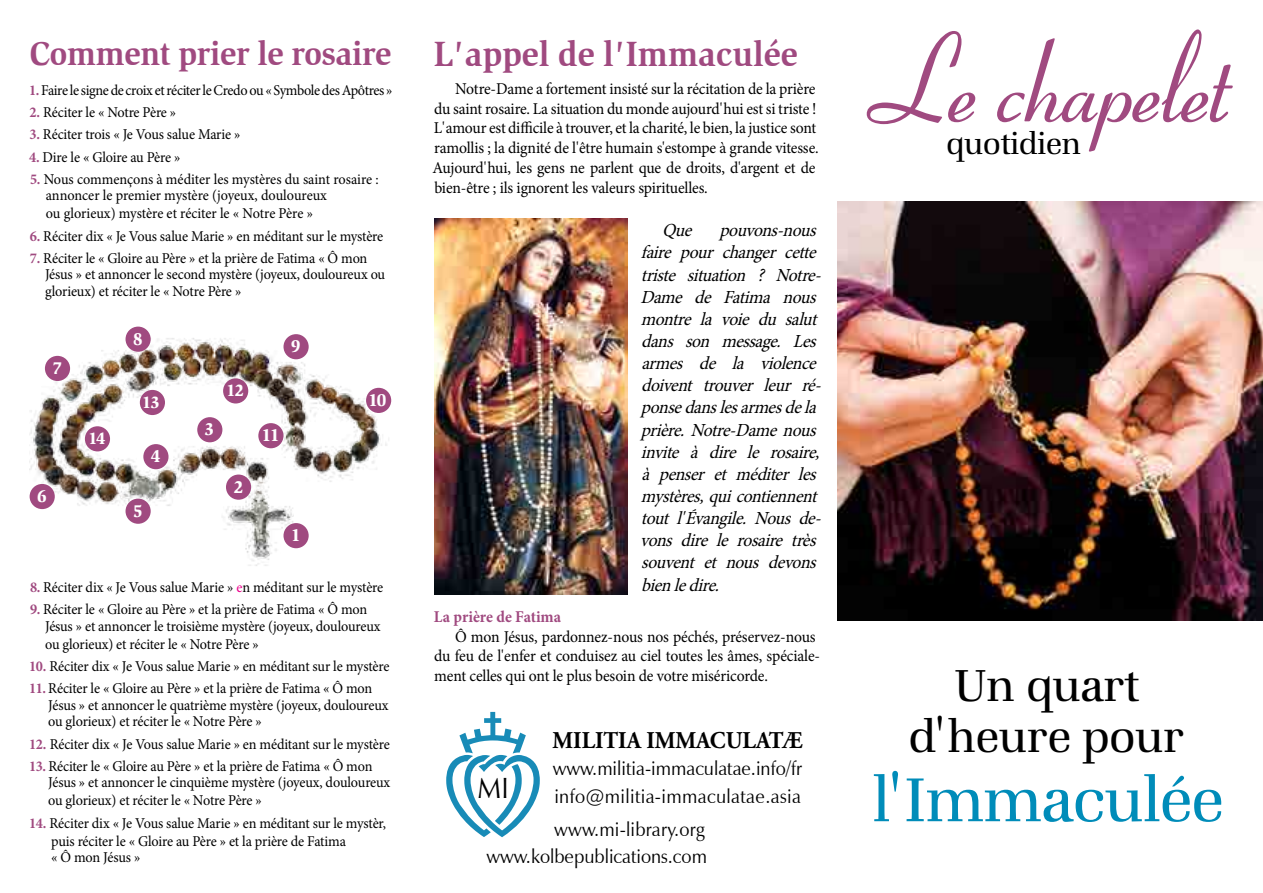
<style>
.page{position:relative;width:1263px;height:893px;background:#fff}
.page>*{position:absolute;margin:0;border:0;box-sizing:border-box;transform-origin:0 0}
.t1{font:italic 121.5px "Coronet";letter-spacing:-.03em;color:#a04a80}
.t2{font:70.5px "Zapf Book Lt PL";letter-spacing:-.01em;color:#008cb9;scale:.93 1}
.t3{font:51px/51px "Zapf Book Lt PL";color:#000;text-align:center;scale:.93 1}
.t4{font:700 34.5px "Slimbach Itc TEE";letter-spacing:-.01em;color:#a04a80;scale:.95 1}
.t5{font:34.5px "Zapf Book Lt PL";color:#000;scale:.93 1}
.t6{font:29.25px "Zapf Humanist 601 BT";color:#000;scale:.91 1}
.t7{font:700 24px "Adobe Garamond Pro";color:#000;scale:.95 1}
.t8{font:19.5px/27.6px "Zapf Humanist 601 L2";color:#000;scale:.95 1}
.t9{font:italic 18.45px/22.2px "Minion Pro";color:#000;scale:.95 1}
.t10{font:900 17.7px "Slimbach Itc TEE";color:#fff}
.t11{font:900 16.95px "Slimbach Itc TEE";color:#fff}
.t12{font:16.5px/19.8px "Minion Pro";letter-spacing:-.01em;color:#000;scale:.95 1}
.t13{font:700 16.5px "Minion Pro";color:#a04a80;scale:.95 1}
.t14{font:15px/16.5px "Minion Pro";letter-spacing:-.01em;color:#000;scale:.95 1}
.s1{font-size:36px}
.s2{font-weight:700;color:#a04a80}
.s3{color:#ec008c}
</style>
<div class="page">
<img style="left:838px;top:202px;width:425px;height:419px">
<img style="left:434px;top:219px;width:194px;height:376px">
<img style="left:30px;top:327px;width:361px;height:239px">
<div style="left:283px;top:523px;width:26px;height:25px;background:#a04a80;border-radius:50%"></div>
<div style="left:226px;top:475px;width:25px;height:25px;background:#a04a80;border-radius:50%"></div>
<div style="left:197px;top:417px;width:25px;height:25px;background:#a04a80;border-radius:50%"></div>
<div style="left:143px;top:444px;width:25px;height:25px;background:#a04a80;border-radius:50%"></div>
<div style="left:126px;top:499px;width:25px;height:25px;background:#a04a80;border-radius:50%"></div>
<div style="left:30px;top:484px;width:25px;height:25px;background:#a04a80;border-radius:50%"></div>
<div style="left:45px;top:356px;width:25px;height:25px;background:#a04a80;border-radius:50%"></div>
<div style="left:126px;top:327px;width:25px;height:25px;background:#a04a80;border-radius:50%"></div>
<div style="left:283px;top:334px;width:26px;height:25px;background:#a04a80;border-radius:50%"></div>
<div style="left:366px;top:388px;width:25px;height:25px;background:#a04a80;border-radius:50%"></div>
<div style="left:258px;top:423px;width:25px;height:25px;background:#a04a80;border-radius:50%"></div>
<div style="left:223px;top:378px;width:25px;height:25px;background:#a04a80;border-radius:50%"></div>
<div style="left:140px;top:390px;width:25px;height:25px;background:#a04a80;border-radius:50%"></div>
<div style="left:85px;top:426px;width:25px;height:25px;background:#a04a80;border-radius:50%"></div>
<svg style="left:446px;top:712px;width:94px;height:125px"></svg>
<h3 class="t4" style="left:30px;top:33px;width:810px">Comment prier le rosaire <span class="s1">L'appel de l'Immaculée</span></h3>
<p class="t14" style="left:29px;top:82px;width:384px"><span class="s2">1.</span> Faire le signe de croix et réciter le Credo ou « Symbole des Apôtres »</p>
<p class="t14" style="left:30px;top:104px;width:156px"><span class="s2">2.</span> Réciter le « Notre Père »</p>
<p class="t14" style="left:30px;top:126px;width:224px"><span class="s2">3.</span> Réciter trois « Je Vous salue Marie »</p>
<p class="t14" style="left:29px;top:149px;width:161px"><span class="s2">4.</span> Dire le « Gloire au Père »</p>
<p class="t14" style="left:46px;top:171px;width:352px;text-indent:-16px"><span class="s2">5.</span> Nous commençons à méditer les mystères du saint rosaire : annoncer le premier mystère (joyeux, douloureux</p>
<p class="t14" style="left:46px;top:205px;width:283px">ou glorieux) mystère et réciter le « Notre Père »</p>
<p class="t14" style="left:30px;top:228px;width:374px"><span class="s2">6.</span> Réciter dix « Je Vous salue Marie » en méditant sur le mystère</p>
<p class="t14" style="left:45px;top:250px;width:360px;text-indent:-15px"><span class="s2">7.</span> Réciter le « Gloire au Père » et la prière de Fatima « Ô mon<br>Jésus » et annoncer le second mystère (joyeux, douloureux ou glorieux) et réciter le « Notre Père »</p>
<p class="t10" style="left:53px;top:357px;width:11px">7</p>
<p class="t10" style="left:37px;top:485px;width:11px">6</p>
<p class="t11" style="left:88px;top:428px;width:19px">14</p>
<p class="t10" style="left:133px;top:328px;width:11px">8</p>
<p class="t11" style="left:142px;top:393px;width:19px">13</p>
<p class="t10" style="left:151px;top:446px;width:11px">4</p>
<p class="t10" style="left:133px;top:500px;width:11px">5</p>
<p class="t10" style="left:205px;top:419px;width:11px">3</p>
<p class="t11" style="left:227px;top:380px;width:19px">12</p>
<p class="t10" style="left:234px;top:476px;width:11px">2</p>
<p class="t10" style="left:291px;top:336px;width:11px">9</p>
<p class="t10" style="left:262px;top:425px;width:19px">11</p>
<p class="t10" style="left:291px;top:525px;width:11px">1</p>
<p class="t10" style="left:368px;top:389px;width:19px">10</p>
<p class="t14" style="left:30px;top:579px;width:373px"><span class="s2">8.</span> Réciter dix « Je Vous salue Marie » <span class="s3">e</span>n méditant sur le mystère</p>
<p class="t14" style="left:45px;top:601px;width:355px;text-indent:-15px"><span class="s2">9.</span> Réciter le « Gloire au Père » et la prière de Fatima « Ô mon<br>Jésus » et annoncer le troisième mystère (joyeux, douloureux</p>
<p class="t14" style="left:45px;top:636px;width:226px">ou glorieux) et réciter le « Notre Père »</p>
<p class="t14" style="left:29px;top:658px;width:381px"><span class="s2">10.</span> Réciter dix « Je Vous salue Marie » en méditant sur le mystère</p>
<p class="t14" style="left:48px;top:680px;width:360px;text-indent:-19px"><span class="s2">11.</span> Réciter le « Gloire au Père » et la prière de Fatima « Ô mon<br>Jésus » et annoncer le quatrième mystère (joyeux, douloureux ou glorieux) et réciter le « Notre Père »</p>
<p class="t14" style="left:29px;top:736px;width:381px"><span class="s2">12.</span> Réciter dix « Je Vous salue Marie » en méditant sur le mystère</p>
<p class="t14" style="left:48px;top:758px;width:362px;text-indent:-19px"><span class="s2">13.</span> Réciter le « Gloire au Père » et la prière de Fatima « Ô mon<br>Jésus » et annoncer le cinquième mystère (joyeux, douloureux</p>
<p class="t14" style="left:48px;top:792px;width:226px">ou glorieux) et réciter le « Notre Père »</p>
<p class="t14" style="left:51px;top:814px;width:354px;line-height:18px;text-indent:-22px"><span class="s2">14.</span> Réciter dix « Je Vous salue Marie » en méditant sur le mystèr, puis réciter le « Gloire au Père » et la prière de Fatima</p>
<p class="t14" style="left:51px;top:849px;width:95px">« Ô mon Jésus »</p>
<p class="t12" style="left:432px;top:79px;width:408px;text-indent:23px">Notre-Dame a fortement insisté sur la récitation de la prière du saint rosaire. La situation du monde aujourd'hui est si triste !<br>L'amour est difficile à trouver, et la charité, le bien, la justice sont ramollis ; la dignité de l'être humain s'estompe à grande vitesse.<br>Aujourd'hui, les gens ne parlent que de droits, d'argent et de bien-être ; ils ignorent les valeurs spirituelles.</p>
<p class="t9" style="left:640px;top:219px;width:198px;text-indent:22px">Que pouvons-nous faire pour changer cette triste situation ? Notre-<br>Dame de Fatima nous montre la voie du salut dans son message. Les armes de la violence doivent trouver leur ré&shy;ponsedanslesarmesdela prière.Notre-Damenous invite à dire le rosaire, à penser et méditer les mystères,quicontiennent tout l'Évangile. Nous de&shy;vons dire le rosaire très souvent et nous devons bienledire.</p>
<p class="t13" style="left:434px;top:605px;width:135px">La prière de Fatima</p>
<p class="t12" style="left:434px;top:626px;width:408px;text-indent:21px">Ô mon Jésus, pardonnez-nous nos péchés, préservez-nous du feu de l'enfer et conduisez au ciel toutes les âmes, spéciale&shy;ment celles qui ont le plus besoin de votre miséricorde.</p>
<h3 class="t7" style="left:553px;top:726px;width:265px">MILITIA IMMACULATÆ</h3>
<h3 class="t8" style="left:553px;top:755px;width:264px">www.militia-immaculatae.info/fr info@militia-immaculatae.asia</h3>
<h3 class="t8" style="left:487px;top:815px;width:233px;text-align:right">www.mi-library.org www.kolbepublications.com</h3>
<h3 class="t6" style="left:478px;top:770px;width:35px">MI</h3>
<h1 class="t1" style="left:854px;top:11px;width:364px">Le chapelet</h1>
<h3 class="t5" style="left:946px;top:124px;width:146px">quotidien</h3>
<h3 class="t3" style="left:909px;top:659px;width:297px">Un quart d'heure pour</h3>
<h2 class="t2" style="left:872px;top:759px;width:379px">l'Immaculée</h2>
</div>
